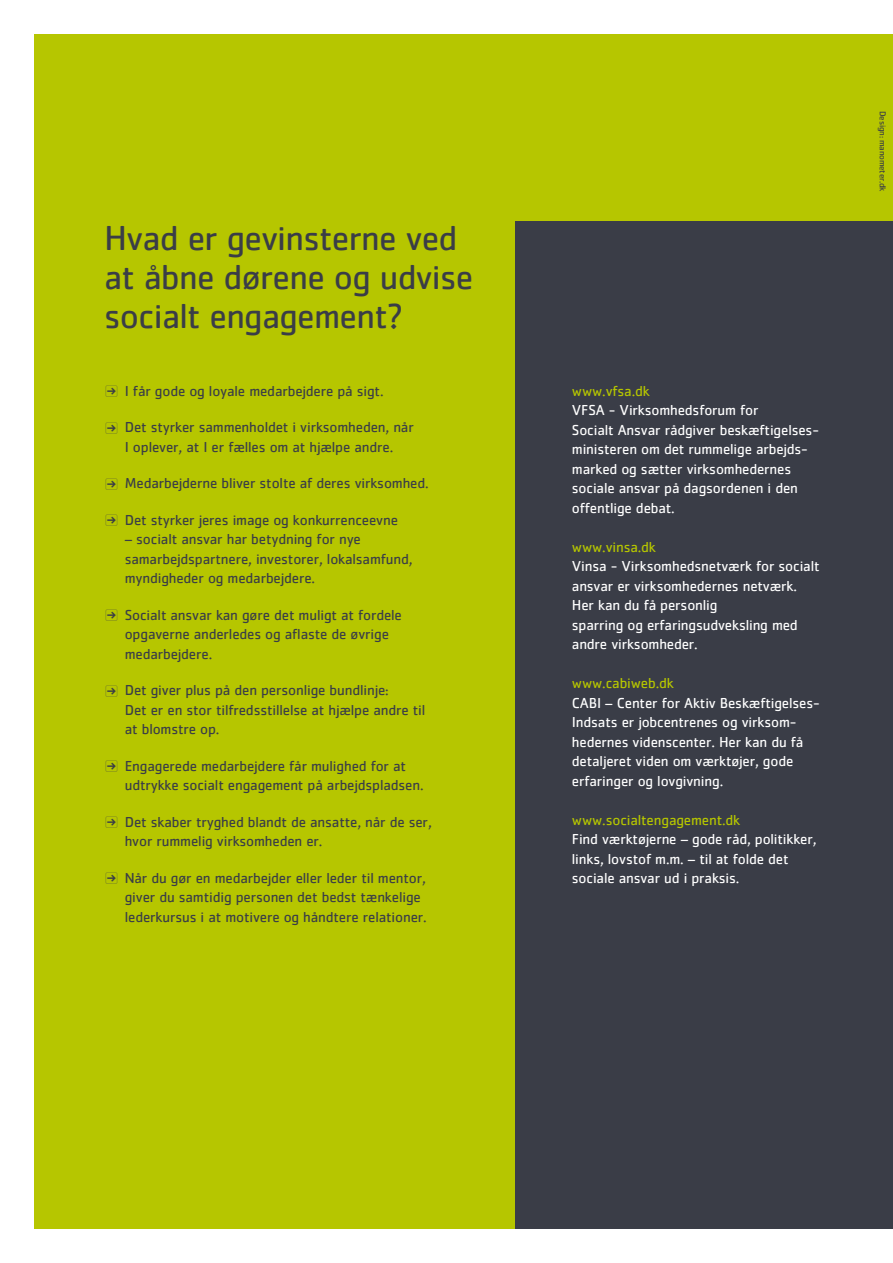
<style>
.page{position:relative;width:893px;height:1263px;background:#fff}
.page>*{position:absolute;margin:0;border:0;box-sizing:border-box;transform-origin:0 0}
.t1{font:36px/39px "Cachet";letter-spacing:-.02em;color:#3a3d47}
.t2{font:15px/19.5px "Cachet";letter-spacing:-.01em;color:#3a3d47}
.t3{font:15px/19.5px "Cachet";letter-spacing:-.01em;color:#fff}
.t4{font:15px "Cachet";letter-spacing:-.01em;color:#b6c600}
.t5{font:9px "Cachet";letter-spacing:-.02em;color:#3a3d47}
.s1{font-family:"Sign Pix Four"}
</style>
<div class="page">
<div style="left:34px;top:34px;width:859px;height:1195px;background:#b6c600"></div>
<div style="left:516px;top:221px;width:377px;height:1008px;background:#3a3d47"></div>
<h1 class="t1" style="left:104px;top:217px;width:371px">Hvad er gevinsterne ved at åbne dørene og udvise socialt engagement?</h1>
<p class="t2" style="left:105px;top:381px;width:280px"><span class="s1">3</span> I får gode og loyale medarbejdere på sigt.</p>
<p class="t2" style="left:105px;top:417px;width:310px;text-align:center"><span class="s1">3</span> Det styrker sammenholdet i virksomheden, når<br>I oplever, at I er fælles om at hjælpe andre.</p>
<p class="t2" style="left:105px;top:473px;width:325px"><span class="s1">3</span> Medarbejderne bliver stolte af deres virksomhed.</p>
<p class="t2" style="left:105px;top:510px;width:294px"><span class="s1">3</span> Det styrker jeres image og konkurrenceevne</p>
<p class="t2" style="left:125px;top:529px;width:289px">– socialt ansvar har betydning for nye samarbejdspartnere, investorer, lokalsamfund, myndigheder og medarbejdere.</p>
<p class="t2" style="left:125px;top:605px;width:279px;text-indent:-20px"><span class="s1">3</span> Socialt ansvar kan gøre det muligt at fordele opgaverne anderledes og aflaste de øvrige medarbejdere.</p>
<p class="t2" style="left:125px;top:680px;width:302px;text-indent:-20px"><span class="s1">3</span> Det giver plus på den personlige bundlinje:<br>Det er en stor tilfredsstillelse at hjælpe andre til at blomstre op.</p>
<p class="t2" style="left:125px;top:756px;width:300px;text-indent:-20px"><span class="s1">3</span> Engagerede medarbejdere får mulighed for at udtrykke socialt engagement på arbejdspladsen.</p>
<p class="t2" style="left:125px;top:812px;width:309px;text-indent:-20px"><span class="s1">3</span> Det skaber tryghed blandt de ansatte, når de ser, hvor rummelig virksomheden er.</p>
<p class="t2" style="left:125px;top:868px;width:304px;text-indent:-20px"><span class="s1">3</span> Når du gør en medarbejder eller leder til mentor, giver du samtidig personen det bedst tænkelige lederkursus i at motivere og håndtere relationer.</p>
<p class="t5" style="left:888px;top:111px;width:82px;rotate:90deg">Design: manometer.dk</p>
<p class="t4" style="left:572px;top:382px;width:79px">www.vfsa.dk</p>
<p class="t3" style="left:572px;top:400px;width:247px">VFSA - Virksomhedsforum for<br>Socialt Ansvar rådgiver beskæftigelses&shy;ministeren om det rummelige arbejds&shy;marked og sætter virksomhedernes sociale ansvar på dagsordenen i den offentlige debat.</p>
<p class="t4" style="left:572px;top:538px;width:86px">www.vinsa.dk</p>
<p class="t3" style="left:572px;top:556px;width:249px">Vinsa - Virksomhedsnetværk for socialt ansvar er virksomhedernes netværk.<br>Her kan du få personlig<br>sparring og erfaringsudveksling med andre virksomheder.</p>
<p class="t4" style="left:572px;top:674px;width:103px">www.cabiweb.dk</p>
<p class="t3" style="left:572px;top:693px;width:249px">CABI – Center for Aktiv Beskæftigelses-Indsats er jobcentrenes og virksom&shy;hedernes videnscenter. Her kan du få detaljeret viden om værktøjer, gode erfaringer og lovgivning.</p>
<p class="t4" style="left:572px;top:811px;width:170px">www.socialtengagement.dk</p>
<p class="t3" style="left:572px;top:829px;width:246px">Find værktøjerne – gode råd, politikker, links, lovstof m.m. – til at folde det sociale ansvar ud i praksis.</p>
</div>
